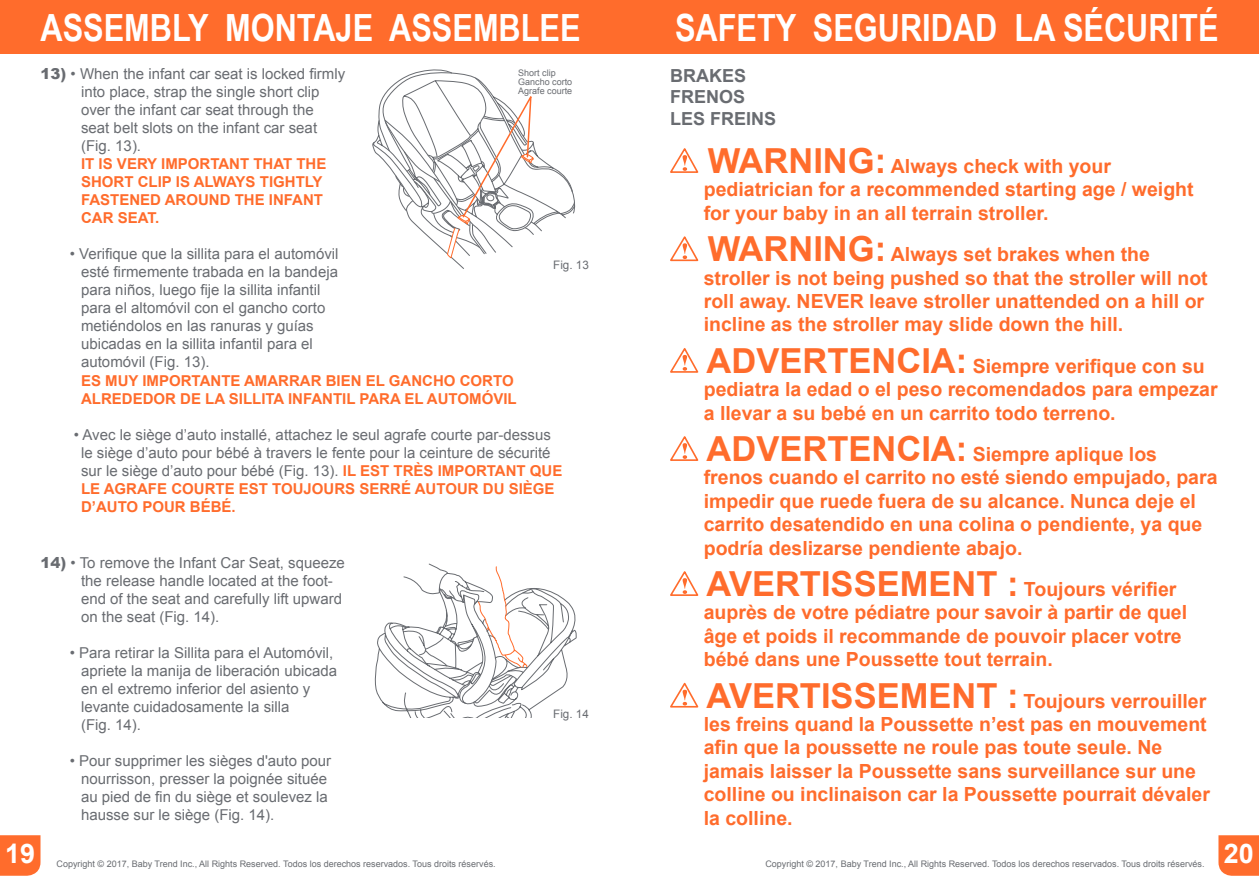
<style>
.page{position:relative;width:1259px;height:893px;background:#fff}
.page>*{position:absolute;margin:0;border:0;box-sizing:border-box;transform-origin:0 0}
.t1{font:700 37.5px "Arial Narrow";color:#fff}
.t2{font:700 27px "Arial";color:#fff}
.t3{font:700 19.5px/23.4px "Arial";color:#ff6c2c}
.t4{font:700 18px/21.6px "Arial";color:#696c71}
.t5{font:15px/18px "Arial";color:#696c71}
.t6{font:700 15px/18px "Arial";color:#ff6c2c}
.t7{font:11.7px "Arial";color:#696c71}
.t8{font:9px/9px "Arial";color:#696c71}
.s1{font-weight:900}
.s2{font-weight:700;color:#ff6c2c}
.s3{font-size:34.5px}
</style>
<div class="page">
<div style="left:629px;top:0;width:630px;height:54px;background:#ff6c2c"></div>
<svg style="left:1218px;top:835px;width:41px;height:41px;background:#ff7235"></svg>
<div style="left:0;top:0;width:629px;height:54px;background:#ff6c2c"></div>
<div style="left:0;top:835px;width:40px;height:41px;background:#ff6c2c"></div>
<svg style="left:372px;top:69px;width:204px;height:200px"></svg>
<svg style="left:670px;top:148px;width:29px;height:25px"></svg>
<svg style="left:670px;top:236px;width:29px;height:26px"></svg>
<svg style="left:670px;top:348px;width:29px;height:25px"></svg>
<svg style="left:670px;top:436px;width:29px;height:25px"></svg>
<svg style="left:670px;top:571px;width:29px;height:25px"></svg>
<svg style="left:670px;top:682px;width:29px;height:26px"></svg>
<svg style="left:374px;top:563px;width:203px;height:155px"></svg>
<h1 class="t1" style="left:40px;top:0;width:541px">ASSEMBLY MONTAJE ASSEMBLEE</h1>
<p class="t5" style="left:81px;top:65px;width:266px;text-indent:-40px"><span class="s1">13)</span> • When the infant car seat is locked firmly into place, strap the single short clip over the infant car seat through the seat belt slots on the infant car seat (Fig. 13).</p>
<p class="t6" style="left:81px;top:155px;width:247px">IT IS VERY IMPORTANT THAT THE<br>SHORT CLIP IS ALWAYS TIGHTLY<br>FASTENED AROUND THE INFANT<br>CAR SEAT.</p>
<p class="t5" style="left:81px;top:245px;width:259px;text-indent:-11px">• Verifique que la sillita para el automóvil esté firmemente trabada en la bandeja para niños, luego fije la sillita infantil para el altomóvil con el gancho corto metiéndolos en las ranuras y guías ubicadas en la sillita infantil para el automóvil (Fig. 13).</p>
<p class="t8" style="left:518px;top:69px;width:56px">Short clip<br>Gancho corto<br>Agrafe courte</p>
<p class="t7" style="left:553px;top:257px;width:37px">Fig. 13</p>
<p class="t6" style="left:81px;top:371px;width:437px">ES MUY IMPORTANTE AMARRAR BIEN EL GANCHO CORTO<br>ALREDEDOR DE LA SILLITA INFANTIL PARA EL AUTOMÓVIL</p>
<p class="t5" style="left:81px;top:426px;width:483px;text-indent:-7px">• Avec le siège d’auto installé, attachez le seul agrafe courte par-dessus le siège d’auto pour bébé à travers le fente pour la ceinture de sécurité sur le siège d’auto pour bébé (Fig. 13). <span class="s2">IL EST TRÈS IMPORTANT QUE LE AGRAFE COURTE EST TOUJOURS SERRÉ AUTOUR DU SIÈGE D’AUTO POUR BÉBÉ.</span></p>
<p class="t5" style="left:81px;top:554px;width:265px;text-indent:-40px"><span class="s1">14)</span> • To remove the Infant Car Seat, squeeze the release handle located at the foot&shy;end of the seat and carefully lift upward on the seat (Fig. 14).</p>
<p class="t5" style="left:81px;top:644px;width:257px;text-indent:-11px">• Para retirar la Sillita para el Automóvil, apriete la manija de liberación ubicada en el extremo inferior del asiento y levante cuidadosamente la silla<br>(Fig. 14).</p>
<p class="t5" style="left:81px;top:752px;width:252px;text-indent:-11px">• Pour supprimer les sièges d'auto pour nourrisson, presser la poignée située au pied de fin du siège et soulevez la hausse sur le siège (Fig. 14).</p>
<h2 class="t2" style="left:5px;top:839px;width:32px">19</h2>
<p class="t8" style="left:57px;top:859px;width:441px">Copyright © 2017, Baby Trend Inc., All Rights Reserved. Todos los derechos reservados. Tous droits réservés.</p>
<p class="t7" style="left:553px;top:706px;width:37px">Fig. 14</p>
<h1 class="t1" style="left:675px;top:0;width:545px">SAFETY SEGURIDAD LA SÉCURITÉ</h1>
<p class="t4" style="left:670px;top:64px;width:108px">BRAKES<br>FRENOS<br>LES FREINS</p>
<h3 class="t3" style="left:704px;top:154px;width:491px"><span class="s3">WARNING:</span> Always check with your pediatrician for a recommended starting age / weight for your baby in an all terrain stroller.</h3>
<h3 class="t3" style="left:704px;top:243px;width:505px"><span class="s3">WARNING:</span> Always set brakes when the stroller is not being pushed so that the stroller will not roll away. NEVER leave stroller unattended on a hill or incline as the stroller may slide down the hill.</h3>
<h3 class="t3" style="left:704px;top:354px;width:515px"><span class="s3">ADVERTENCIA:</span> Siempre verifique con su pediatra la edad o el peso recomendados para empezar a llevar a su bebé en un carrito todo terreno.</h3>
<h3 class="t3" style="left:704px;top:442px;width:515px"><span class="s3">ADVERTENCIA:</span> Siempre aplique los frenos cuando el carrito no esté siendo empujado, para impedir que ruede fuera de su alcance. Nunca deje el carrito desatendido en una colina o pendiente, ya que podría deslizarse pendiente abajo.</h3>
<h3 class="t3" style="left:704px;top:577px;width:485px"><span class="s3">AVERTISSEMENT :</span> Toujours vérifier auprès de votre pédiatre pour savoir à partir de quel âge et poids il recommande de pouvoir placer votre bébé dans une Poussette tout terrain.</h3>
<p class="t3" style="left:704px;top:689px;width:508px"><span class="s3">AVERTISSEMENT :</span> Toujours verrouiller les freins quand la Poussette n’est pas en mouvement afin que la poussette ne roule pas toute seule. Ne jamais laisser la Poussette sans surveillance sur une colline ou inclinaison car la Poussette pourrait dévaler la colline.</p>
<p class="t8" style="left:765px;top:859px;width:441px">Copyright © 2017, Baby Trend Inc., All Rights Reserved. Todos los derechos reservados. Tous droits réservés.</p>
<h2 class="t2" style="left:1223px;top:839px;width:32px">20</h2>
</div>
